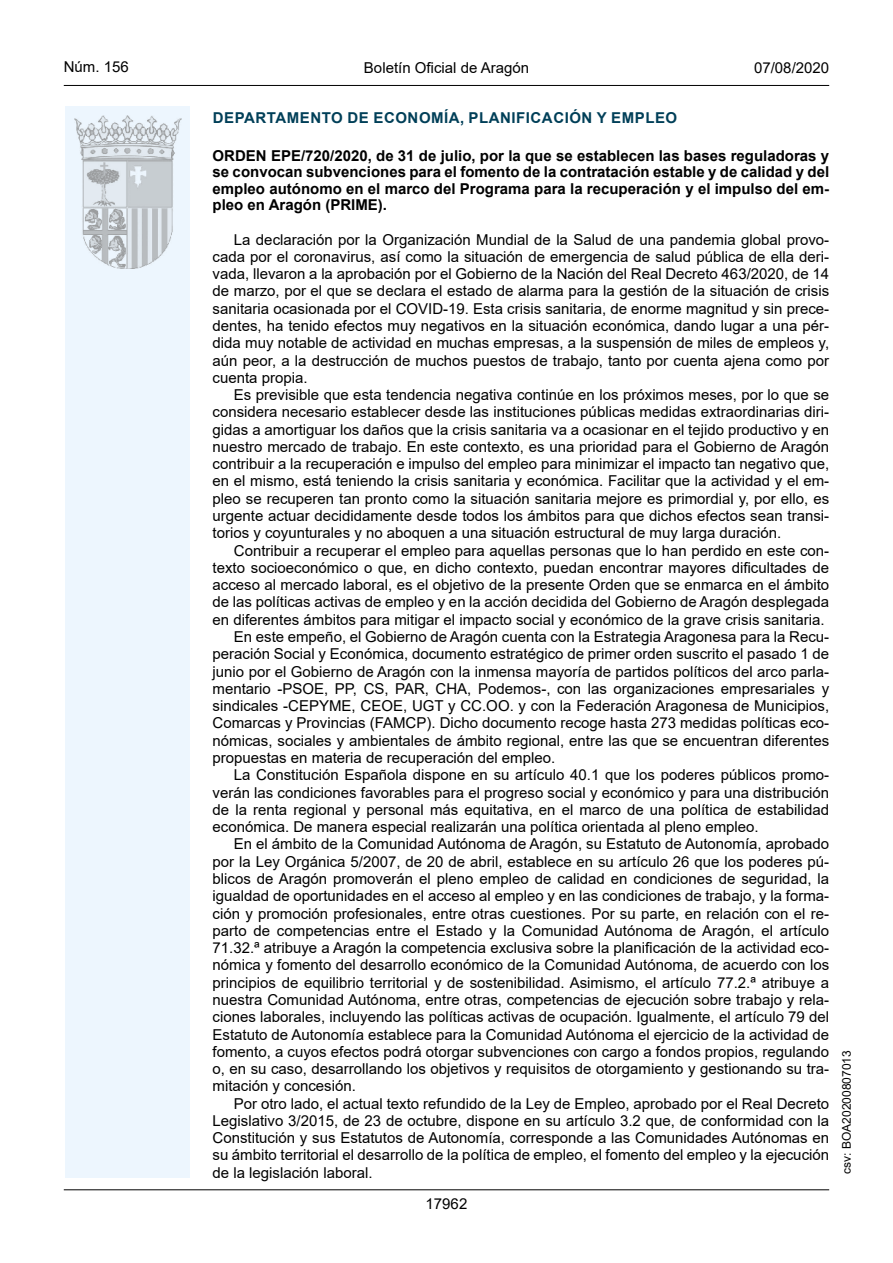
<style>
.page{position:relative;width:893px;height:1263px;background:#fff}
.page>*{position:absolute;margin:0;border:0;box-sizing:border-box;transform-origin:0 0}
.inicio_de_parrafo{font:15px/17.2px "Arial";color:#000;text-align:justify}
.Titulo_text{font:700 15px/16.5px "Arial";color:#000;text-align:justify}
.emisor_text{font:700 15px "Arial";letter-spacing:.035em;color:#003f58}
.t1{font:15px "Arial MT2";color:#000}
.t2{font:12px "Arial MT2";color:#000}
</style>
<div class="page">
<div style="left:65px;top:106px;width:125px;height:1072px;background:#edf6fe"></div>
<img style="left:75px;top:115px;width:106px;height:153px">
<hr style="left:64px;top:85px;width:765px;height:1px;background:#000">
<hr style="left:64px;top:1189px;width:765px;height:1px;background:#000">
<p class="t1" style="left:64px;top:57px;width:67px">Núm. 156</p>
<p class="inicio_de_parrafo" style="left:364px;top:59px;width:167px">Boletín Oficial de Aragón</p>
<p class="t1" style="left:754px;top:57px;width:77px">07/08/2020</p>
<h4 class="emisor_text" style="left:213px;top:107px;width:466px">DEPARTAMENTO DE ECONOMÍA, PLANIFICACIÓN Y EMPLEO</h4>
<h5 class="Titulo_text" style="left:213px;top:147px;width:618px">ORDEN EPE/720/2020, de 31 de julio, por la que se establecen las bases reguladoras y se convocan subvenciones para el fomento de la contratación estable y de calidad y del empleo autónomo en el marco del Programa para la recuperación y el impulso del em&shy;pleo en Aragón (PRIME).</h5>
<p class="inicio_de_parrafo" style="left:213px;top:231px;width:618px;text-indent:21px">La declaración por la Organización Mundial de la Salud de una pandemia global provo&shy;cada por el coronavirus, así como la situación de emergencia de salud pública de ella deri&shy;vada, llevaron a la aprobación por el Gobierno de la Nación del Real Decreto 463/2020, de 14 de marzo, por el que se declara el estado de alarma para la gestión de la situación de crisis sanitaria ocasionada por el COVID-19. Esta crisis sanitaria, de enorme magnitud y sin prece&shy;dentes, ha tenido efectos muy negativos en la situación económica, dando lugar a una pér&shy;dida muy notable de actividad en muchas empresas, a la suspensión de miles de empleos y, aún peor, a la destrucción de muchos puestos de trabajo, tanto por cuenta ajena como por cuenta propia.</p>
<p class="inicio_de_parrafo" style="left:213px;top:386px;width:618px;text-indent:21px">Es previsible que esta tendencia negativa continúe en los próximos meses, por lo que se considera necesario establecer desde las instituciones públicas medidas extraordinarias diri&shy;gidas a amortiguar los daños que la crisis sanitaria va a ocasionar en el tejido productivo y en nuestro mercado de trabajo. En este contexto, es una prioridad para el Gobierno de Aragón contribuir a la recuperación e impulso del empleo para minimizar el impacto tan negativo que, en el mismo, está teniendo la crisis sanitaria y económica. Facilitar que la actividad y el em&shy;pleo se recuperen tan pronto como la situación sanitaria mejore es primordial y, por ello, es urgente actuar decididamente desde todos los ámbitos para que dichos efectos sean transi&shy;torios y coyunturales y no aboquen a una situación estructural de muy larga duración.</p>
<p class="inicio_de_parrafo" style="left:213px;top:542px;width:618px;text-indent:21px">Contribuir a recuperar el empleo para aquellas personas que lo han perdido en este con&shy;texto socioeconómico o que, en dicho contexto, puedan encontrar mayores dificultades de acceso al mercado laboral, es el objetivo de la presente Orden que se enmarca en el ámbito de las políticas activas de empleo y en la acción decidida del Gobierno de Aragón desplegada en diferentes ámbitos para mitigar el impacto social y económico de la grave crisis sanitaria.</p>
<p class="inicio_de_parrafo" style="left:213px;top:628px;width:618px;text-indent:21px">En este empeño, el Gobierno de Aragón cuenta con la Estrategia Aragonesa para la Recu&shy;peración Social y Económica, documento estratégico de primer orden suscrito el pasado 1 de junio por el Gobierno de Aragón con la inmensa mayoría de partidos políticos del arco parla&shy;mentario -PSOE, PP, CS, PAR, CHA, Podemos-, con las organizaciones empresariales y sindicales -CEPYME, CEOE, UGT y CC.OO. y con la Federación Aragonesa de Municipios, Comarcas y Provincias (FAMCP). Dicho documento recoge hasta 273 medidas políticas eco&shy;nómicas, sociales y ambientales de ámbito regional, entre las que se encuentran diferentes propuestas en materia de recuperación del empleo.</p>
<p class="inicio_de_parrafo" style="left:213px;top:766px;width:618px;text-indent:21px">La Constitución Española dispone en su artículo 40.1 que los poderes públicos promo&shy;verán las condiciones favorables para el progreso social y económico y para una distribución de la renta regional y personal más equitativa, en el marco de una política de estabilidad económica. De manera especial realizarán una política orientada al pleno empleo.</p>
<p class="inicio_de_parrafo" style="left:213px;top:835px;width:618px;text-indent:21px">En el ámbito de la Comunidad Autónoma de Aragón, su Estatuto de Autonomía, aprobado por la Ley Orgánica 5/2007, de 20 de abril, establece en su artículo 26 que los poderes pú&shy;blicos de Aragón promoverán el pleno empleo de calidad en condiciones de seguridad, la igualdad de oportunidades en el acceso al empleo y en las condiciones de trabajo, y la forma&shy;ción y promoción profesionales, entre otras cuestiones. Por su parte, en relación con el re&shy;parto de competencias entre el Estado y la Comunidad Autónoma de Aragón, el artículo 71.32.ª atribuye a Aragón la competencia exclusiva sobre la planificación de la actividad eco&shy;nómica y fomento del desarrollo económico de la Comunidad Autónoma, de acuerdo con los principios de equilibrio territorial y de sostenibilidad. Asimismo, el artículo 77.2.ª atribuye a nuestra Comunidad Autónoma, entre otras, competencias de ejecución sobre trabajo y rela&shy;ciones laborales, incluyendo las políticas activas de ocupación. Igualmente, el artículo 79 del Estatuto de Autonomía establece para la Comunidad Autónoma el ejercicio de la actividad de fomento, a cuyos efectos podrá otorgar subvenciones con cargo a fondos propios, regulando o, en su caso, desarrollando los objetivos y requisitos de otorgamiento y gestionando su tra&shy;mitación y concesión.</p>
<p class="inicio_de_parrafo" style="left:213px;top:1095px;width:618px;text-indent:21px">Por otro lado, el actual texto refundido de la Ley de Empleo, aprobado por el Real Decreto Legislativo 3/2015, de 23 de octubre, dispone en su artículo 3.2 que, de conformidad con la Constitución y sus Estatutos de Autonomía, corresponde a las Comunidades Autónomas en su ámbito territorial el desarrollo de la política de empleo, el fomento del empleo y la ejecución de la legislación laboral.</p>
<p class="t1" style="left:426px;top:1193px;width:43px">17962</p>
<p class="t2" style="left:838px;top:1174px;width:125px;rotate:-90deg">csv: BOA20200807013</p>
</div>
